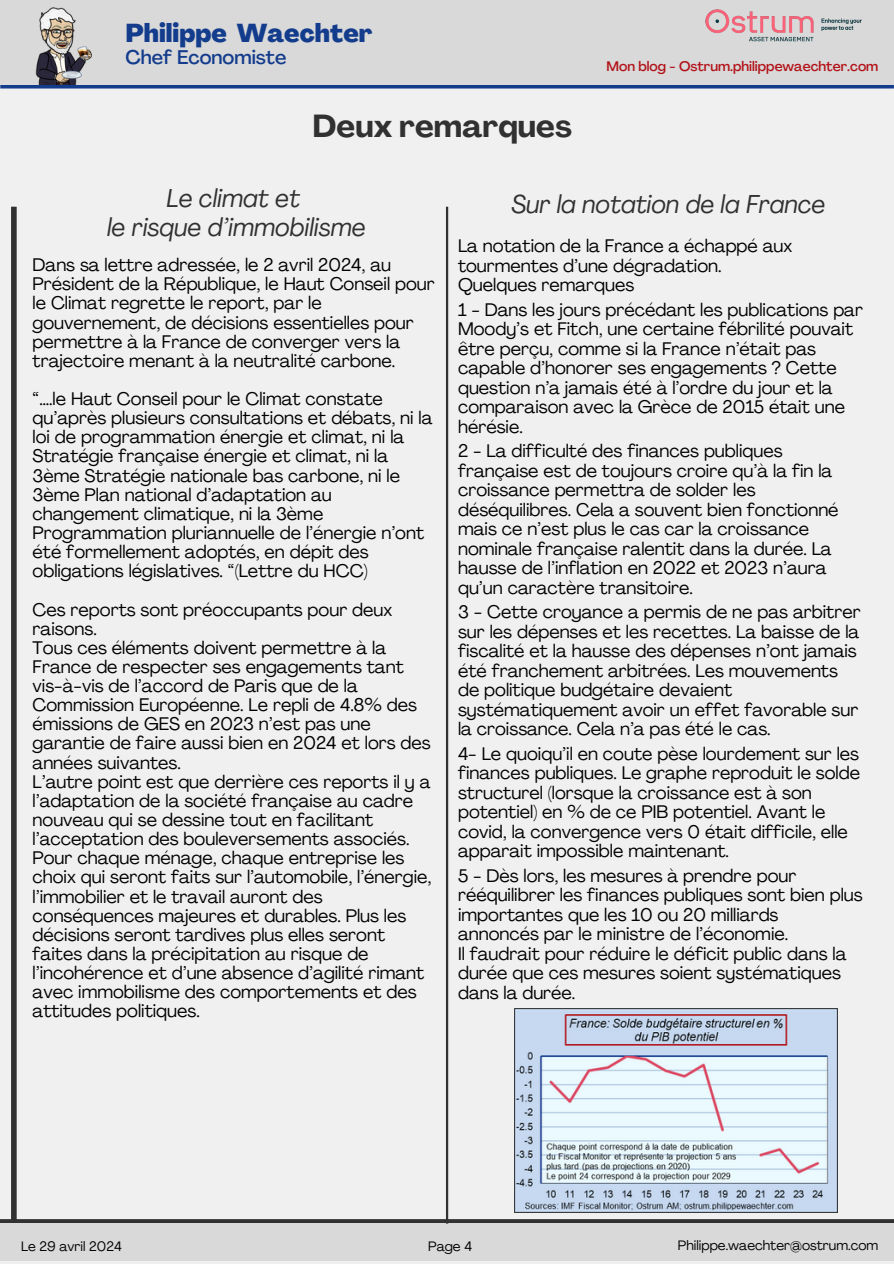
<style>
.page{position:relative;width:894px;height:1264px;background:#fff}
.page>*{position:absolute;margin:0;border:0;box-sizing:border-box;transform-origin:0 0}
.t1{font:700 31.5px "Agrandir";color:#313131}
.t2{font:italic 25.5px/29.2px "Agrandir";color:#313131;text-align:center}
.t3{font:800 25.5px "Agrandir";color:#143c8d}
.t4{font:500 19.5px "Agrandir";color:#143c8d}
.t5{font:18px/19.2px "Agrandir";color:#000}
.t6{font:500 13.65px "Agrandir";color:#b21218}
.t7{font:13.5px "Agrandir";color:#000}
</style>
<div class="page">
<div style="left:0;top:0;width:893px;height:1263px;background:#f0f0f0"></div>
<svg style="left:0;top:84px;width:893px;height:4px;background:#43619e"></svg>
<svg style="left:0;top:1219px;width:893px;height:4px;background:#363636"></svg>
<div style="left:0;top:0;width:893px;height:84px;background:#d9d9d9"></div>
<img style="left:35px;top:7px;width:57px;height:77px">
<div style="left:11px;top:207px;width:6px;height:1018px;background:#313131"></div>
<img style="left:705px;top:9px;width:157px;height:33px">
<div style="left:0;top:1223px;width:893px;height:38px;background:#d9d9d9"></div>
<hr style="left:446px;top:207px;width:2px;height:1016px;background:#313131">
<img style="left:514px;top:1008px;width:323px;height:204px">
<h4 class="t3" style="left:125px;top:23px;width:248px">Philippe Waechter</h4>
<h4 class="t4" style="left:125px;top:50px;width:162px">Chef Economiste</h4>
<h3 class="t1" style="left:312px;top:114px;width:261px">Deux remarques</h3>
<p class="t6" style="left:606px;top:60px;width:273px">Mon blog - Ostrum.philippewaechter.com</p>
<h4 class="t2" style="left:107px;top:186px;width:260px">Le climat et<br>le risque d’immobilisme</h4>
<h4 class="t2" style="left:511px;top:192px;width:315px">Sur la notation de la France</h4>
<h4 class="t5" style="left:458px;top:238px;width:336px">La notation de la France a échappé aux tourmentes d’une dégradation.<br>Quelques remarques</h4>
<h4 class="t5" style="left:458px;top:301px;width:406px">1 - Dans les jours précédant les publications par Moody’s et Fitch, une certaine fébrilité pouvait être perçu, comme si la France n’était pas capable d’honorer ses engagements ? Cette question n’a jamais été à l’ordre du jour et la comparaison avec la Grèce de 2015 était une hérésie.</h4>
<p class="t5" style="left:458px;top:443px;width:382px">2 - La difficulté des finances publiques française est de toujours croire qu’à la fin la croissance permettra de solder les déséquilibres. Cela a souvent bien fonctionné mais ce n’est plus le cas car la croissance nominale française ralentit dans la durée. La hausse de l’inflation en 2022 et 2023 n’aura qu’un caractère transitoire.</p>
<p class="t5" style="left:458px;top:604px;width:404px">3 - Cette croyance a permis de ne pas arbitrer sur les dépenses et les recettes. La baisse de la fiscalité et la hausse des dépenses n’ont jamais été franchement arbitrées. Les mouvements de politique budgétaire devaient systématiquement avoir un effet favorable sur la croissance. Cela n’a pas été le cas.</p>
<p class="t5" style="left:458px;top:745px;width:403px">4- Le quoiqu’il en coute pèse lourdement sur les finances publiques. Le graphe reproduit le solde structurel (lorsque la croissance est à son potentiel) en % de ce PIB potentiel. Avant le covid, la convergence vers 0 était difficile, elle apparait impossible maintenant.</p>
<p class="t5" style="left:458px;top:867px;width:406px">5 - Dès lors, les mesures à prendre pour rééquilibrer les finances publiques sont bien plus importantes que les 10 ou 20 milliards annoncés par le ministre de l’économie.<br>Il faudrait pour réduire le déficit public dans la durée que ces mesures soient systématiques dans la durée.</p>
<h4 class="t5" style="left:33px;top:257px;width:403px">Dans sa lettre adressée, le 2 avril 2024, au Président de la République, le Haut Conseil pour le Climat regrette le report, par le gouvernement, de décisions essentielles pour permettre à la France de converger vers la trajectoire menant à la neutralité carbone.</h4>
<h4 class="t5" style="left:33px;top:391px;width:401px">“….le Haut Conseil pour le Climat constate qu’après plusieurs consultations et débats, ni la loi de programmation énergie et climat, ni la Stratégie française énergie et climat, ni la 3ème Stratégie nationale bas carbone, ni le 3ème Plan national d’adaptation au changement climatique, ni la 3ème Programmation pluriannuelle de l’énergie n’ont été formellement adoptés, en dépit des obligations législatives. “(Lettre du HCC)</h4>
<h4 class="t5" style="left:33px;top:601px;width:400px">Ces reports sont préoccupants pour deux raisons.<br>Tous ces éléments doivent permettre à la France de respecter ses engagements tant vis-à-vis de l’accord de Paris que de la Commission Européenne. Le repli de 4.8% des émissions de GES en 2023 n’est pas une garantie de faire aussi bien en 2024 et lors des années suivantes.<br>L’autre point est que derrière ces reports il y a l’adaptation de la société française au cadre nouveau qui se dessine tout en facilitant l’acceptation des bouleversements associés.<br>Pour chaque ménage, chaque entreprise les choix qui seront faits sur l’automobile, l’énergie, l’immobilier et le travail auront des conséquences majeures et durables. Plus les décisions seront tardives plus elles seront faites dans la précipitation au risque de l’incohérence et d’une absence d’agilité rimant avec immobilisme des comportements et des attitudes politiques.</h4>
<h1 class="t7" style="left:21px;top:1241px;width:102px">Le 29 avril 2024</h1>
<h4 class="t7" style="left:428px;top:1241px;width:45px">Page 4</h4>
<h3 class="t7" style="left:677px;top:1239px;width:202px">Philippe.waechter@ostrum.com</h3>
</div>
